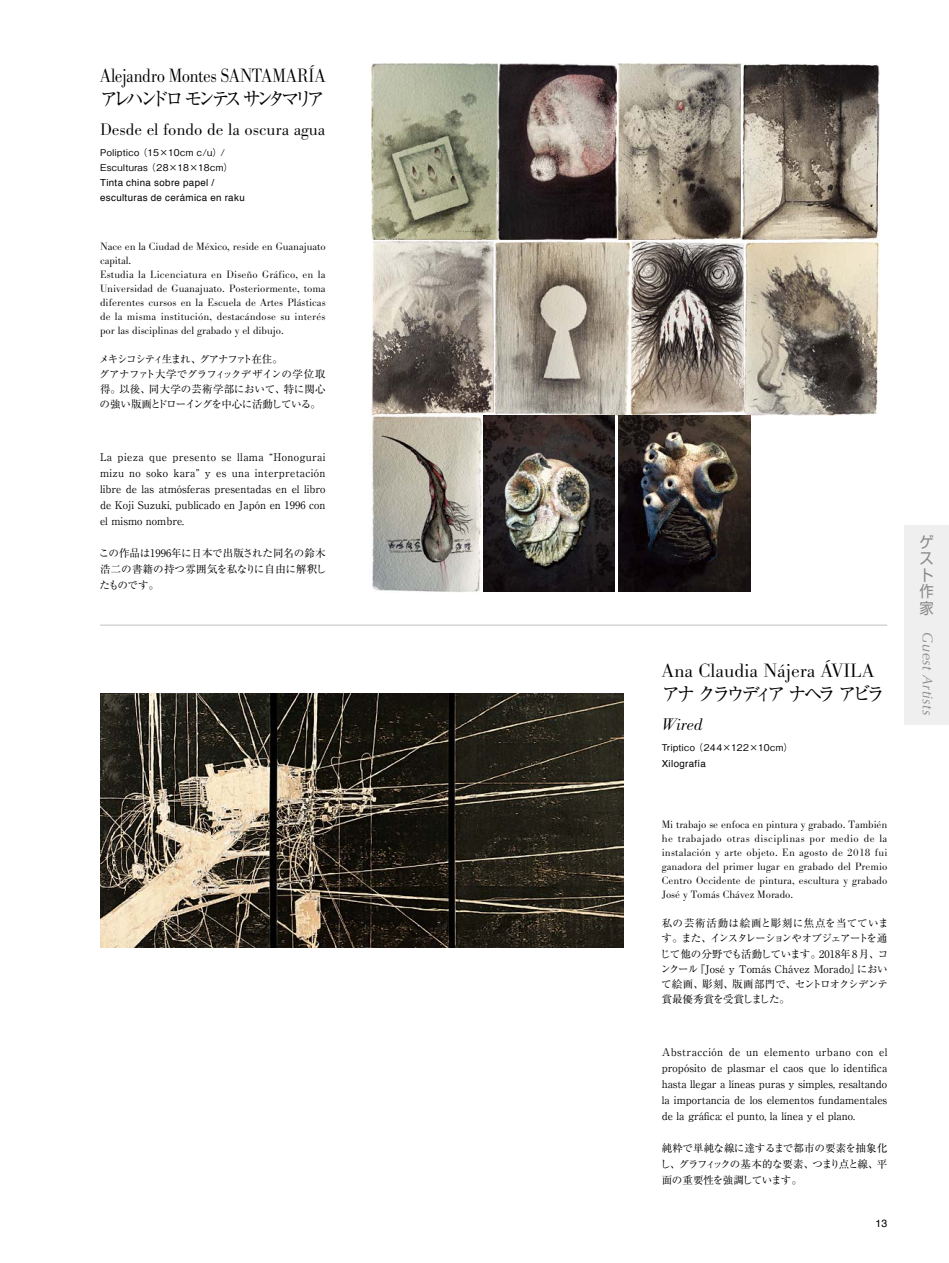
<style>
.page{position:relative;width:949px;height:1263px;background:#fff}
.page>*{position:absolute;margin:0;border:0;box-sizing:border-box;transform-origin:0 0}
.t1{font:19.5px "Ryumin Pr 6 N";letter-spacing:-.275em;color:#000;scale:.92 1}
.t2{font:19.5px "Ryumin Pr 6 N";letter-spacing:-.23em;color:#000;scale:.95 1}
.t3{font:19.2px "Ro Bodoni";letter-spacing:-.02em;color:#000;scale:.88 1}
.t4{font:19.2px "Ro Bodoni";color:#000}
.t5{font:16.65px "Ro Bodoni";color:#000}
.t6{font:italic 16.65px "Ro Bodoni";letter-spacing:-.005em;color:#000}
.t7{font:15.45px/16.4px "Shin Go Pr 6 N";color:#898989;text-align:justify;scale:.93 1}
.t8{font:italic 14.4px "Optima";letter-spacing:.035em;color:#898989}
.t9{font:10.65px/14px "Ro Bodoni";letter-spacing:.01em;color:#000;text-align:justify}
.t10{font:10.5px/16px "Ryumin Pr 6 N";color:#000;text-align:justify}
.t11{font:10.5px/15px "Ryumin Pr 6 N";letter-spacing:-.06em;color:#000}
.t12{font:10.5px "Helvetica";color:#000}
.t13{font:9.75px/15px "Helvetica";letter-spacing:.035em;color:#000}
.t14{font:500 9.3px/15px "Gothic BBB Pr 6 N";letter-spacing:.03em;color:#000}
</style>
<div class="page">
<hr style="left:100px;top:625px;width:787px;height:1px;background:#bfc0c0">
<div style="left:904px;top:525px;width:44px;height:200px;background:#efefef"></div>
<img style="left:100px;top:693px;width:523px;height:255px">
<img style="left:372px;top:64px;width:506px;height:352px">
<img style="left:371px;top:414px;width:112px;height:178px">
<img style="left:483px;top:416px;width:131px;height:175px">
<img style="left:618px;top:416px;width:132px;height:175px">
<h2 class="t3" style="left:100px;top:64px;width:258px">Alejandro Montes SANTAMARÍA</h2>
<h1 class="t1" style="left:100px;top:83px;width:246px">アレハンドロモンテスサンタマリア</h1>
<h3 class="t5" style="left:100px;top:120px;width:227px">Desde el fondo de la oscura agua</h3>
<p class="t14" style="left:100px;top:144px;width:134px">Políptico （15×10cm c/u）/<br>Esculturas （28×18×18cm）</p>
<p class="t13" style="left:100px;top:176px;width:146px">Tinta china sobre papel / esculturas de cerámica en raku</p>
<p class="t9" style="left:100px;top:240px;width:227px;text-align:left">Nace en la Ciudad de México, reside en Guanajuato capital.<br>Estudia la Licenciatura en Diseño Gráfico, en la Universidad de Guanajuato. Posteriormente, toma diferentes cursos en la Escuela de Artes Plásticas de la misma institución, destacándose su interés por las disciplinas del grabado y el dibujo.</p>
<p class="t11" style="left:99px;top:351px;width:228px">メキシコシティ生まれ、グアナファト在住。<br>グアナファト大学でグラフィックデザインの学位取得。以後、同大学の芸術学部において、特に関心の強い版画とドローイングを中心に活動している。</p>
<p class="t10" style="left:100px;top:448px;width:227px">La pieza que presento se llama “Honogurai mizu no soko kara” y es una interpretación libre de las atmósferas presentadas en el libro de Koji Suzuki, publicado en Japón en 1996 con el mismo nombre.</p>
<p class="t10" style="left:99px;top:545px;width:229px">この作品は1996年に日本で出版された同名の鈴木浩二の書籍の持つ雰囲気を私なりに自由に解釈したものです。</p>
<h2 class="t4" style="left:661px;top:660px;width:214px">Ana Claudia Nájera ÁVILA</h2>
<h1 class="t2" style="left:661px;top:679px;width:236px">アナクラウディアナヘラアビラ</h1>
<h3 class="t6" style="left:661px;top:715px;width:42px">Wired</h3>
<p class="t14" style="left:661px;top:740px;width:133px">Tríptico （244×122×10cm）</p>
<p class="t13" style="left:661px;top:756px;width:46px">Xilografía</p>
<p class="t9" style="left:661px;top:817px;width:227px">Mi trabajo se enfoca en pintura y grabado. También he trabajado otras disciplinas por medio de la instalación y arte objeto. En agosto de 2018 fui ganadora del primer lugar en grabado del Premio Centro Occidente de pintura, escultura y grabado José y Tomás Chávez Morado.</p>
<p class="t10" style="left:659px;top:915px;width:230px;line-height:15px;text-align:left">私の芸術活動は絵画と彫刻に焦点を当てています。また、インスタレーションやオブジェアートを通じて他の分野でも活動しています。2018年8月、コンクール『José y Tomás Chávez Morado』において絵画、彫刻、版画部門で、セントロオクシデンテ賞最優秀賞を受賞しました。</p>
<p class="t10" style="left:661px;top:1043px;width:227px">Abstracción de un elemento urbano con el propósito de plasmar el caos que lo identifica hasta llegar a líneas puras y simples, resaltando la importancia de los elementos fundamentales de la gráfica: el punto, la línea y el plano.</p>
<p class="t10" style="left:660px;top:1139px;width:229px">純粋で単純な線に達するまで都市の要素を抽象化し、グラフィックの基本的な要素、つまり点と線、平面の重要性を強調しています。</p>
<p class="t12" style="left:875px;top:1215px;width:13px">13</p>
<h3 class="t7" style="left:919px;top:533px;width:16px">ゲスト作家</h3>
<h3 class="t8" style="left:935px;top:632px;width:85px;rotate:90deg">Guest Artists</h3>
</div>
